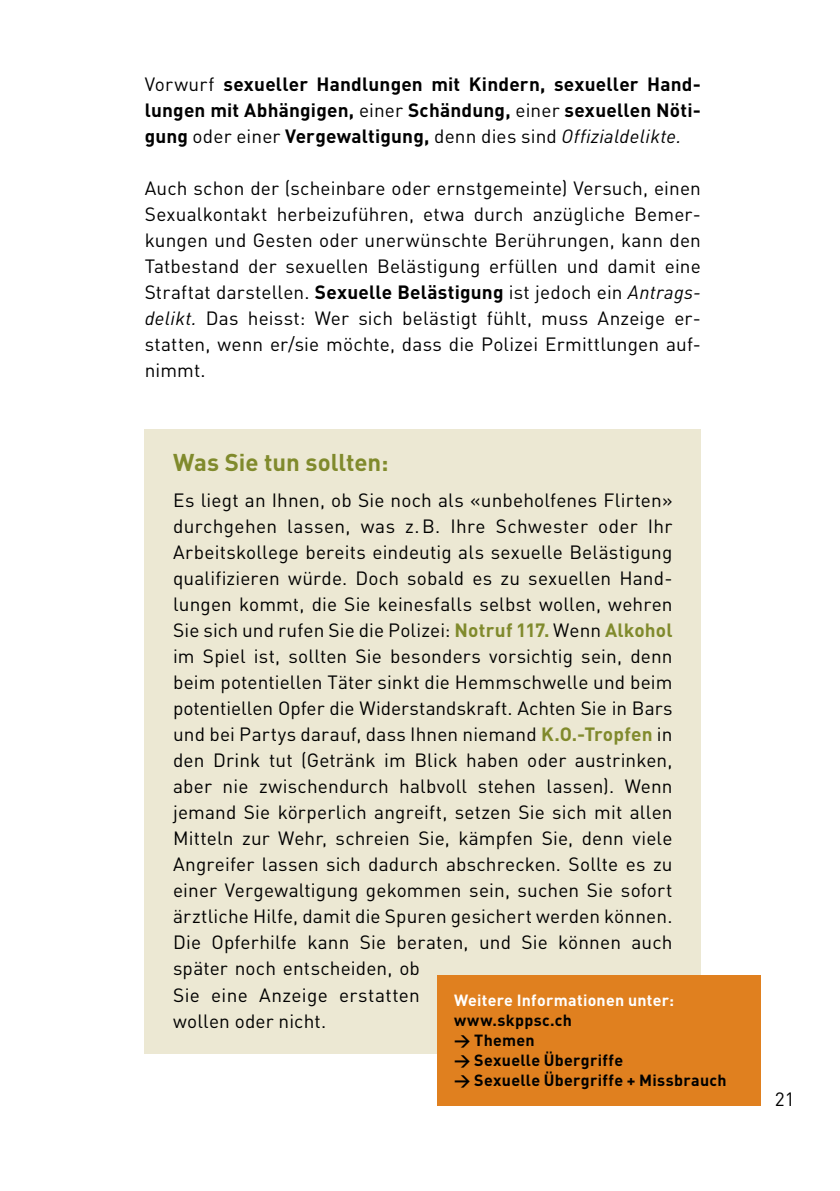
<style>
.page{position:relative;width:840px;height:1191px;background:#fff}
.page>*{position:absolute;margin:0;border:0;box-sizing:border-box;transform-origin:0 0}
.t1{font:700 24px "DIN Weber";letter-spacing:-.005em;color:#808a2c}
.t2{font:19px/26px "DIN Weber";letter-spacing:.01em;color:#000}
.t3{font:700 19px/26px "DIN Weber";letter-spacing:.01em;color:#000;text-align:justify}
.t4{font:700 16px/20px "DIN Weber";letter-spacing:.02em;color:#000}
.t5{font:700 16px "DIN Weber";letter-spacing:.015em;color:#fff}
.s1{font-weight:400}
.s2{font-weight:400;font-style:italic}
.s3{font-weight:700}
.s4{font-style:italic}
.s5{font-weight:700;color:#808a2c}
</style>
<div class="page">
<div style="left:145px;top:429px;width:555px;height:624px;background:#ece8d3"></div>
<div style="left:437px;top:975px;width:323px;height:131px;background:#e0801f"></div>
<p class="t3" style="left:145px;top:71px;width:557px"><span class="s1">Vorwurf</span> sexueller Handlungen mit Kindern, sexueller Hand&shy;lungen mit Abhängigen, <span class="s1">einer</span> Schändung, <span class="s1">einer</span> sexuellen Nöti&shy;gung <span class="s1">oder einer</span> Vergewaltigung, <span class="s1">denn dies sind</span> <span class="s2">Offizialdelikte.</span></p>
<p class="t2" style="left:145px;top:175px;width:557px">Auch schon der (scheinbare oder ernstgemeinte) Versuch, einen Sexualkontakt herbeizuführen, etwa durch anzügliche Bemer&shy;kungen und Gesten oder unerwünschte Berührungen, kann den Tatbestand der sexuellen Belästigung erfüllen und damit eine Straftat darstellen. <span class="s3">Sexuelle Belästigung</span> ist jedoch ein <span class="s4">Antrags&shy;delikt.</span> Das heisst: Wer sich belästigt fühlt, muss Anzeige er&shy;statten, wenn er/sie möchte, dass die Polizei Ermittlungen auf&shy;nimmt.</p>
<p class="t1" style="left:173px;top:447px;width:217px">Was Sie tun sollten:</p>
<p class="t2" style="left:173px;top:487px;width:500px">Es liegt an Ihnen, ob Sie noch als «unbeholfenes Flirten» durchgehen lassen, was z.B. Ihre Schwester oder Ihr Arbeitskollege bereits eindeutig als sexuelle Belästigung qualifizieren würde. Doch sobald es zu sexuellen Hand&shy;lungen kommt, die Sie keinesfalls selbst wollen, wehren Sie sich und rufen Sie die Polizei: <span class="s5">Notruf 117.</span> Wenn <span class="s5">Alkohol </span>im Spiel ist, sollten Sie besonders vorsichtig sein, denn beim potentiellen Täter sinkt die Hemmschwelle und beim potentiellen Opfer die Widerstandskraft. Achten Sie in Bars und bei Partys darauf, dass Ihnen niemand <span class="s5">K.O.-Tropfen</span> in den Drink tut (Getränk im Blick haben oder austrinken, aber nie zwischendurch halbvoll stehen lassen). Wenn jemand Sie körperlich angreift, setzen Sie sich mit allen Mitteln zur Wehr, schreien Sie, kämpfen Sie, denn viele Angreifer lassen sich dadurch abschrecken. Sollte es zu einer Vergewaltigung gekommen sein, suchen Sie sofort ärztliche Hilfe, damit die Spuren gesichert werden können.<br>Die Opferhilfe kann Sie beraten, und Sie können auch später noch entscheiden, ob<br>Sie eine Anzeige erstatten<br>wollen oder nicht.</p>
<p class="t5" style="left:454px;top:989px;width:221px">Weitere Informationen unter:</p>
<p class="t4" style="left:454px;top:1009px;width:274px">www.skppsc.ch<br>&gt; Themen<br>&gt; Sexuelle Übergriffe<br>&gt; Sexuelle Übergriffe + Missbrauch</p>
<p class="t2" style="left:774px;top:1085px;width:21px">21</p>
</div>
